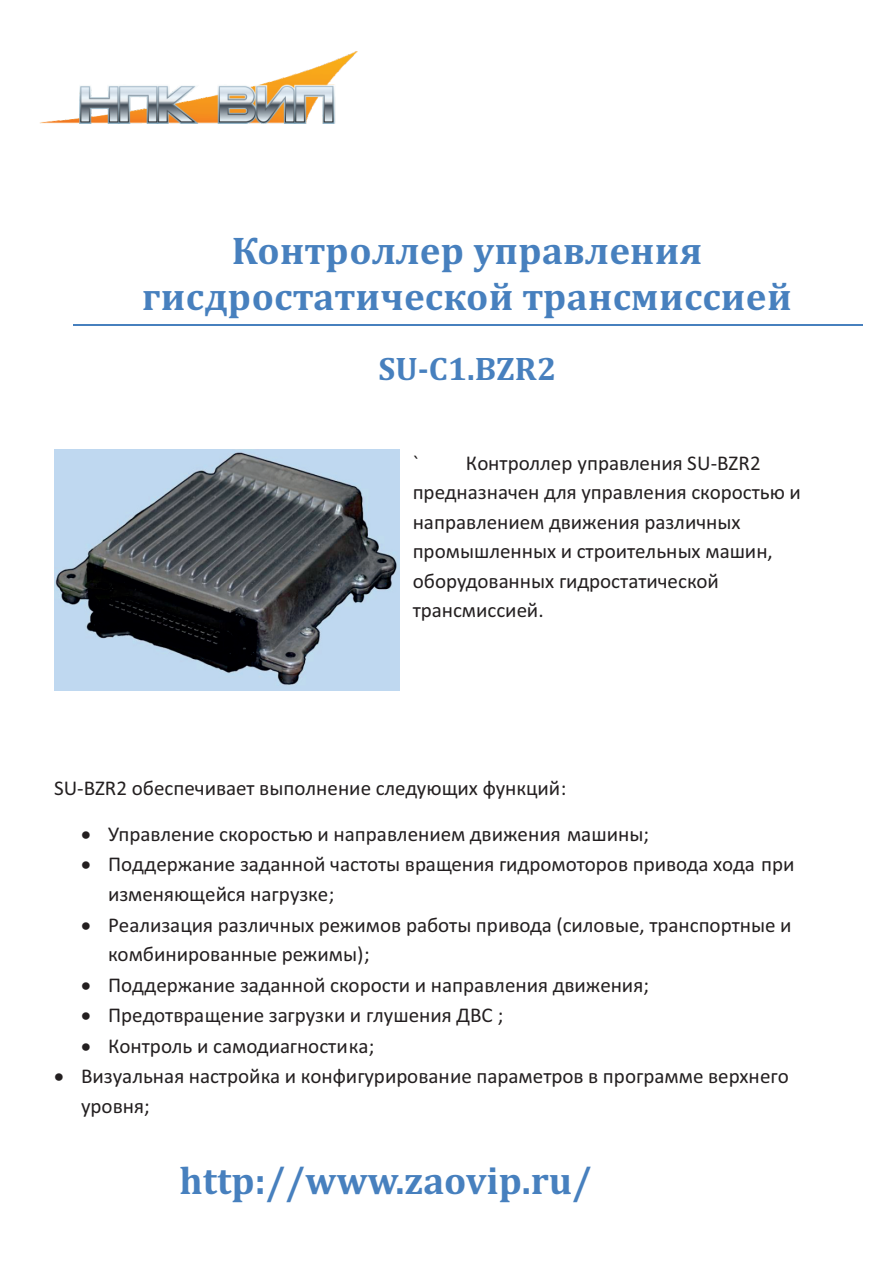
<style>
.page{position:relative;width:893px;height:1262px;background:#fff}
.page>*{position:absolute;margin:0;border:0;box-sizing:border-box;transform-origin:0 0}
.t1{font:700 39px/45.8px "Cambria";letter-spacing:.01em;color:#4780be;text-align:center}
.t2{font:700 33px "Cambria";color:#4780be}
.t3{font:21px/29.5px "Calibri";color:#231f20}
</style>
<div class="page">
<hr style="left:73px;top:324px;width:789px;height:2px;background:#4780be">
<img style="left:54px;top:450px;width:345px;height:241px">
<img style="left:40px;top:52px;width:318px;height:71px">
<h1 class="t1" style="left:142px;top:230px;width:651px">Контроллер управления гисдростатической трансмиссией</h1>
<h2 class="t2" style="left:378px;top:354px;width:179px">SU-C1.BZR2</h2>
<p class="t3" style="left:412px;top:449px;width:8px">`</p>
<p class="t3" style="left:412px;top:449px;width:390px;text-indent:53px">Контроллер управления SU-BZR2 предназначен для управления скоростью и направлением движения различных промышленных и строительных машин, оборудованных гидростатической трансмиссией.</p>
<p class="t3" style="left:54px;top:775px;width:514px">SU-BZR2 обеспечивает выполнение следующих функций:</p>
<p class="t3" style="left:81px;top:820px;width:569px">• Управление скоростью и направлением движения машины;</p>
<p class="t3" style="left:108px;top:851px;width:688px;text-indent:-27px">• Поддержание заданной частоты вращения гидромоторов привода хода при изменяющейся нагрузке;</p>
<p class="t3" style="left:108px;top:911px;width:685px;text-indent:-27px">• Реализация различных режимов работы привода (силовые, транспортные и комбинированные режимы);</p>
<p class="t3" style="left:81px;top:971px;width:569px">• Поддержание заданной скорости и направления движения;</p>
<p class="t3" style="left:81px;top:1002px;width:424px">• Предотвращение загрузки и глушения ДВС ;</p>
<p class="t3" style="left:81px;top:1032px;width:295px">• Контроль и самодиагностика;</p>
<p class="t3" style="left:81px;top:1063px;width:709px;text-indent:-27px">• Визуальная настройка и конфигурирование параметров в программе верхнего уровня;</p>
<h1 class="t1" style="left:179px;top:1160px;width:414px">http://www.zaovip.ru/</h1>
</div>
